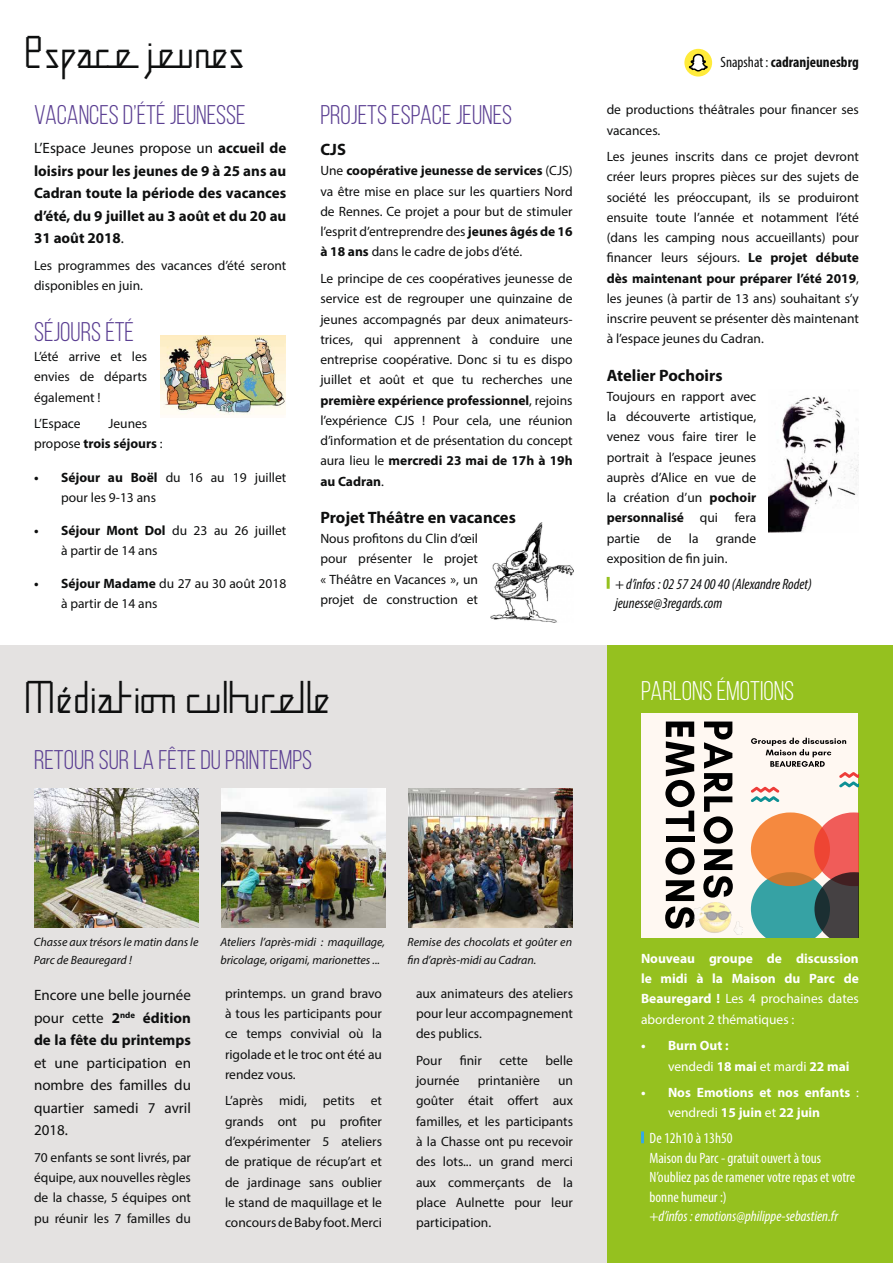
<style>
.page{position:relative;width:893px;height:1263px;background:#fff}
.page>*{position:absolute;margin:0;border:0;box-sizing:border-box;transform-origin:0 0}
.t1{font:45px "Le Cadran";color:#0e0f0f}
.t2{font:27px "Bebas Neue";color:#5b3f92}
.t3{font:27px "Bebas Neue";color:#fff}
.t4{font:700 16.5px "Myriad Pro";color:#0e0f0f}
.t5{font:700 15px/22.5px "Myriad Pro";color:#0e0f0f;text-align:justify}
.t6{font:15px/22.5px "Myriad Pro";color:#0e0f0f;text-align:justify}
.t7{font:condensed 15px/19.5px "Myriad Pro";color:#fff}
.t8{font:italic condensed 15px/19.5px "Myriad Pro";color:#0e0f0f}
.t9{font:italic condensed 15px "Myriad Pro";color:#fff}
.t10{font:700 condensed 15px "Myriad Pro";color:#0e0f0f}
.t11{font:13.5px/20.2px "Myriad Pro";color:#0e0f0f;text-align:justify}
.t12{font:700 13.5px/20.2px "Myriad Pro";color:#fff}
.t13{font:italic 12px/18px "Myriad Pro";color:#0e0f0f}
.s1{font-weight:400}
.s2{font-weight:700}
</style>
<div class="page">
<div style="left:0;top:714px;width:607px;height:549px;background:#e4e2e1"></div>
<svg style="left:607px;top:577px;width:3px;height:12px"></svg>
<img style="left:491px;top:523px;width:82px;height:99px">
<img style="left:160px;top:336px;width:126px;height:79px">
<img style="left:769px;top:396px;width:90px;height:136px">
<img style="left:34px;top:788px;width:165px;height:139px">
<img style="left:221px;top:788px;width:165px;height:139px">
<img style="left:409px;top:788px;width:164px;height:139px">
<div style="left:0;top:645px;width:893px;height:88px;background:#e4e2e1"></div>
<div style="left:684px;top:49px;width:28px;height:28px;background:#ffeb3b;border-radius:50%"></div>
<svg style="left:688px;top:53px;width:21px;height:19px"></svg>
<div style="left:607px;top:645px;width:286px;height:618px;background:#95c11f"></div>
<svg style="left:641px;top:1131px;width:3px;height:12px"></svg>
<div style="left:642px;top:713px;width:216px;height:224px;background:#fff8f2"></div>
<svg style="left:703px;top:721px;width:30px;height:176px"></svg>
<svg style="left:665px;top:721px;width:30px;height:110px"></svg>
<div style="left:666px;top:836px;width:28px;height:6px;background:#000"></div>
<svg style="left:665px;top:847px;width:30px;height:82px"></svg>
<svg style="left:751px;top:738px;width:107px;height:64px"></svg>
<svg style="left:751px;top:812px;width:107px;height:125px;background:#a2816a"></svg>
<img style="left:694px;top:902px;width:49px;height:32px">
<h1 class="t1" style="left:26px;top:28px;width:221px">Espace jeunes</h1>
<h2 class="t2" style="left:34px;top:101px;width:213px">VACANCES D’ÉTÉ JEUNESSE</h2>
<p class="t5" style="left:34px;top:137px;width:254px"><span class="s1">L’Espace Jeunes propose un</span> accueil de loisirs pour les jeunes de 9 à 25 ans au Cadran toute la période des vacances d’été, du 9 juillet au 3 août et du 20 au 31 août 2018<span class="s1">.</span></p>
<p class="t11" style="left:34px;top:255px;width:254px">Les programmes des vacances d’été seront disponibles en juin.</p>
<h2 class="t2" style="left:34px;top:317px;width:102px">SÉJOURS ÉTÉ</h2>
<p class="t11" style="left:34px;top:346px;width:115px">L’été arrive et les envies de départs également !</p>
<p class="t11" style="left:34px;top:413px;width:48px">L’Espace</p>
<p class="t11" style="left:34px;top:413px;width:130px;text-indent:74px">Jeunes propose <span class="s2">trois séjours</span> :</p>
<p class="t11" style="left:61px;top:467px;width:227px;text-indent:-27px"><span class="s2">• Séjour au Boël</span> du 16 au 19 juillet pour les 9-13 ans</p>
<p class="t11" style="left:61px;top:520px;width:227px;text-indent:-27px"><span class="s2">• Séjour Mont Dol</span> du 23 au 26 juillet à partir de 14 ans</p>
<p class="t11" style="left:61px;top:573px;width:227px;text-indent:-27px"><span class="s2">• Séjour Madame</span> du 27 au 30 août 2018 à partir de 14 ans</p>
<h2 class="t2" style="left:320px;top:101px;width:193px">PROJETS ESPACE JEUNES</h2>
<p class="t4" style="left:320px;top:139px;width:27px">CJS</p>
<p class="t11" style="left:320px;top:161px;width:254px">Une <span class="s2">coopérative jeunesse de services</span> (CJS) va être mise en place sur les quartiers Nord de Rennes. Ce projet a pour but de stimuler l’esprit d’entreprendre des <span class="s2">jeunes âgés de 16 à 18 ans</span> dans le cadre de jobs d’été.</p>
<p class="t11" style="left:320px;top:268px;width:254px">Le principe de ces coopératives jeunesse de service est de regrouper une quinzaine de jeunes accompagnés par deux animateurs&shy;trices, qui apprennent à conduire une entreprise coopérative. Donc si tu es dispo juillet et août et que tu recherches une <span class="s2">première expérience professionnel</span>, rejoins l’expérience CJS ! Pour cela, une réunion d’information et de présentation du concept aura lieu le <span class="s2">mercredi 23 mai de 17h à 19h au Cadran</span>.</p>
<p class="t4" style="left:320px;top:506px;width:197px">Projet Théâtre en vacances</p>
<p class="t11" style="left:320px;top:528px;width:159px">Nous profitons du Clin d’œil pour présenter le projet « Théâtre en Vacances », un projet de construction et</p>
<h1 class="t1" style="left:26px;top:673px;width:307px">Médiation culturelle</h1>
<h2 class="t2" style="left:34px;top:745px;width:280px">RETOUR SUR LA FÊTE DU PRINTEMPS</h2>
<p class="t10" style="left:721px;top:53px;width:140px"><span class="s1">Snapshat :</span> cadranjeunesbrg</p>
<p class="t11" style="left:607px;top:99px;width:254px">de productions théâtrales pour financer ses vacances.</p>
<p class="t11" style="left:607px;top:146px;width:254px">Les jeunes inscrits dans ce projet devront créer leurs propres pièces sur des sujets de société les préoccupant, ils se produiront ensuite toute l’année et notamment l’été (dans les camping nous accueillants) pour financer leurs séjours. <span class="s2">Le projet débute dès maintenant pour préparer l’été 2019</span>, les jeunes (à partir de 13 ans) souhaitant s’y inscrire peuvent se présenter dès maintenant à l’espace jeunes du Cadran.</p>
<p class="t4" style="left:607px;top:364px;width:117px">Atelier Pochoirs</p>
<p class="t11" style="left:607px;top:386px;width:151px">Toujours en rapport avec la découverte artistique, venez vous faire tirer le portrait à l’espace jeunes auprès d’Alice en vue de la création d’un <span class="s2">pochoir personnalisé</span> qui fera partie</p>
<p class="t11" style="left:607px;top:528px;width:151px;text-indent:109px">grande exposition de fin juin.</p>
<p class="t8" style="left:615px;top:574px;width:198px">+ d’infos : 02 57 24 00 40 (Alexandre Rodet) jeunesse@3regards.com</p>
<p class="t11" style="left:657px;top:528px;width:16px">de</p>
<p class="t11" style="left:689px;top:528px;width:11px">la</p>
<h2 class="t3" style="left:641px;top:676px;width:155px">PARLONS ÉMOTIONS</h2>
<p class="t13" style="left:34px;top:932px;width:166px">Chasse aux trésors le matin dans le<br>Parc de Beauregard !</p>
<p class="t13" style="left:220px;top:932px;width:166px">Ateliers l’après‑midi : maquillage, bricolage, origami, marionettes ...</p>
<p class="t13" style="left:407px;top:932px;width:166px">Remise des chocolats et goûter en fin d’après-midi au Cadran.</p>
<p class="t6" style="left:34px;top:983px;width:158px">Encore une belle journée pour cette <span class="s2">2</span><sup>nde</sup> <span class="s2">édition de la fête du printemps</span></p>
<p class="t6" style="left:34px;top:1051px;width:158px">et une participation en nombre des familles du quartier samedi 7 avril 2018.</p>
<p class="t11" style="left:34px;top:1147px;width:158px">70 enfants se sont livrés, par équipe, aux nouvelles règles de la chasse, 5 équipes ont pu réunir les 7 familles du</p>
<p class="t11" style="left:225px;top:983px;width:158px">printemps. un grand bravo à tous les participants pour ce temps convivial où la rigolade et le troc ont été au rendez vous.</p>
<p class="t11" style="left:225px;top:1090px;width:158px">L’après midi, petits et grands ont pu profiter d’expérimenter 5 ateliers de pratique de récup’art et de jardinage sans oublier le stand de maquillage et le concours de Baby foot. Merci</p>
<p class="t11" style="left:416px;top:983px;width:158px">aux animateurs des ateliers pour leur accompagnement des publics.</p>
<p class="t11" style="left:416px;top:1050px;width:28px">Pour</p>
<p class="t11" style="left:460px;top:1050px;width:24px">finir</p>
<p class="t11" style="left:499px;top:1050px;width:30px">cette</p>
<p class="t11" style="left:545px;top:1050px;width:29px">belle</p>
<p class="t11" style="left:416px;top:1070px;width:45px">journée</p>
<p class="t11" style="left:478px;top:1070px;width:64px">printanière</p>
<p class="t11" style="left:416px;top:1070px;width:158px;text-indent:142px">un goûter était offert aux familles, et les participants à la Chasse ont pu recevoir des lots... un grand merci aux commerçants de la place Aulnette pour leur participation.</p>
<p class="t12" style="left:641px;top:948px;width:219px;text-align:justify">Nouveau groupe de discussion le midi à la Maison du Parc de Beauregard ! <span class="s1">Les 4 prochaines dates aborderont 2 thématiques :</span></p>
<p class="t12" style="left:668px;top:1035px;width:183px;text-indent:-27px">• Burn Out :<br><span class="s1">vendedi</span> 18 mai <span class="s1">et mardi</span> 22 mai</p>
<p class="t12" style="left:668px;top:1082px;width:192px;text-indent:-27px">• Nos Emotions et nos enfants <span class="s1">: vendredi</span> 15 juin <span class="s1">et</span> 22 juin</p>
<p class="t7" style="left:649px;top:1128px;width:207px">De 12h10 à 13h50<br>Maison du Parc - gratuit ouvert à tous<br>N’oubliez pas de ramener votre repas et votre bonne humeur :)</p>
<p class="t9" style="left:649px;top:1207px;width:190px">+d’infos : emotions@philippe-sebastien.fr</p>
</div>
